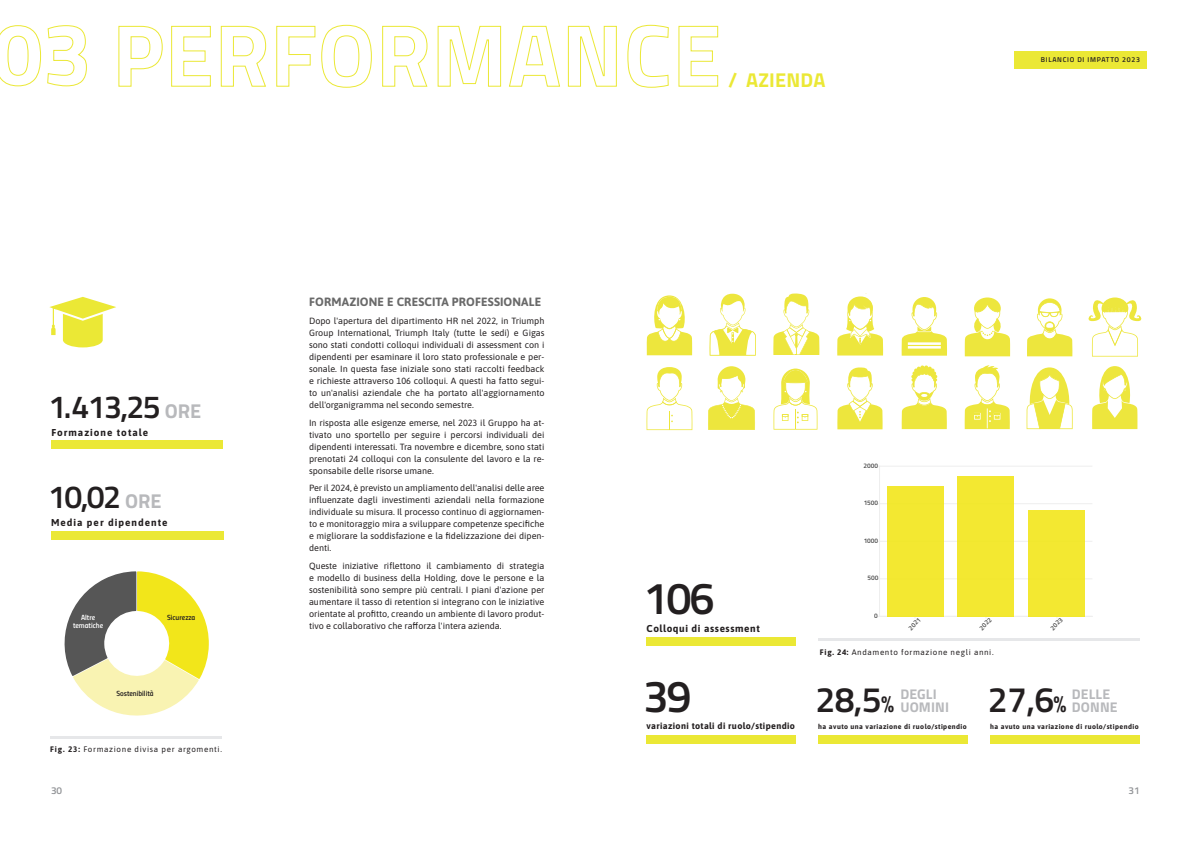
<style>
.page{position:relative;width:1191px;height:842px;background:#fff}
.page>*{position:absolute;margin:0;border:0;box-sizing:border-box;transform-origin:0 0}
.H1_number{font:600 45px "Titillium Web";color:#231f20}
.H1_number-2{font:600 35.5px "Titillium Web";color:#231f20}
.H1_number-3{font:600 32px "Titillium Web";letter-spacing:-.05em;color:#231f20}
.t1{font:700 20px "Titillium Web";letter-spacing:.01em;color:#ebe835}
.H1_number-4{font:700 14px "Titillium Web";letter-spacing:.01em;color:#b8b9bc}
.titoletto{font:700 12px "Asap";letter-spacing:.01em;color:#696969}
.t2{font:700 10px "Asap";letter-spacing:.1em;color:#231f20}
.t3{font:700 10px "Asap";letter-spacing:.06em;color:#231f20}
.t4{font:600 10px "Titillium Web";color:#939598}
.Body_Text_Left{font:9px/12px "Asap";color:#231f20;text-align:justify}
.t5{font:700 9px "Asap";letter-spacing:.04em;color:#231f20}
.H3_Kerning_200{font:8px "Asap";letter-spacing:.08em;color:#231f20}
.Body_Text_Left-2{font:7.5px "Titillium Semibold Upright";color:#231f20}
.Body_Text_Left-3{font:7.5px/8px "Titillium Semibold Upright";color:#fff;text-align:center}
.t6{font:700 7px "Asap";letter-spacing:.06em;color:#231f20}
.t7{font:600 7px "Titillium Web";letter-spacing:.1em;color:#231f20}
.t8{font:6.6px "Titillium Semibold Upright";color:#4a4a4a}
.s1{font-weight:700;font-size:20px;color:#b8b9bc}
.s2{font-weight:700}
.s3{font-size:23.3px}
</style>
<div class="page">
<div style="left:1014px;top:51px;width:132px;height:18px;background:#ebe835"></div>
<svg style="left:0;top:25px;width:87px;height:62px"></svg>
<svg style="left:118px;top:25px;width:45px;height:62px"></svg>
<svg style="left:171px;top:25px;width:40px;height:62px"></svg>
<svg style="left:220px;top:25px;width:47px;height:62px"></svg>
<svg style="left:276px;top:24px;width:96px;height:64px"></svg>
<svg style="left:382px;top:25px;width:46px;height:62px"></svg>
<svg style="left:437px;top:25px;width:64px;height:62px"></svg>
<svg style="left:509px;top:25px;width:51px;height:62px"></svg>
<svg style="left:567px;top:25px;width:50px;height:62px"></svg>
<svg style="left:627px;top:24px;width:42px;height:64px"></svg>
<svg style="left:678px;top:25px;width:40px;height:62px"></svg>
<div style="left:51px;top:531px;width:172px;height:9px;background:#ebe835"></div>
<div style="left:646px;top:735px;width:150px;height:8px;background:#ebe835"></div>
<div style="left:818px;top:735px;width:150px;height:8px;background:#ebe835"></div>
<div style="left:990px;top:735px;width:149px;height:8px;background:#ebe835"></div>
<div style="left:51px;top:441px;width:172px;height:8px;background:#ebe835"></div>
<svg style="left:49px;top:297px;width:67px;height:50px"></svg>
<div style="left:646px;top:637px;width:150px;height:9px;background:#ebe835"></div>
<hr style="left:50px;top:736px;width:172px;height:3px;background:#e6e7e9">
<svg style="left:64px;top:571px;width:145px;height:145px"></svg>
<svg style="left:646px;top:295px;width:47px;height:60px"></svg>
<svg style="left:1026px;top:367px;width:47px;height:62px"></svg>
<svg style="left:1088px;top:297px;width:54px;height:60px"></svg>
<svg style="left:1092px;top:366px;width:46px;height:63px"></svg>
<svg style="left:837px;top:367px;width:45px;height:62px"></svg>
<svg style="left:901px;top:297px;width:46px;height:59px"></svg>
<svg style="left:1027px;top:298px;width:45px;height:58px"></svg>
<svg style="left:646px;top:367px;width:46px;height:63px"></svg>
<svg style="left:964px;top:365px;width:46px;height:64px"></svg>
<svg style="left:901px;top:365px;width:46px;height:64px"></svg>
<svg style="left:709px;top:294px;width:47px;height:61px"></svg>
<svg style="left:773px;top:293px;width:46px;height:62px"></svg>
<svg style="left:837px;top:296px;width:46px;height:59px"></svg>
<svg style="left:708px;top:366px;width:47px;height:64px"></svg>
<svg style="left:773px;top:369px;width:44px;height:61px"></svg>
<svg style="left:964px;top:297px;width:46px;height:59px"></svg>
<hr style="left:879px;top:579px;width:213px;height:1px;background:#eee">
<hr style="left:879px;top:541px;width:213px;height:1px;background:#eee">
<hr style="left:879px;top:503px;width:213px;height:1px;background:#eee">
<hr style="left:879px;top:466px;width:213px;height:1px;background:#eee">
<hr style="left:879px;top:616px;width:213px;height:1px;background:#eee">
<hr style="left:879px;top:466px;width:1px;height:150px;background:#eee">
<div style="left:886px;top:486px;width:57px;height:130px;background:#f3e831"></div>
<div style="left:957px;top:476px;width:57px;height:140px;background:#f3e831"></div>
<div style="left:1028px;top:510px;width:57px;height:106px;background:#f3e831"></div>
<hr style="left:818px;top:638px;width:322px;height:3px;background:#e6e7e9">
<p class="H1_number-3" style="left:48px;top:382px;width:154px">1.413,25 <span class="s1">ORE</span></p>
<h3 class="t2" style="left:51px;top:425px;width:98px">Formazione totale</h3>
<p class="H1_number-3" style="left:48px;top:473px;width:115px">10,02 <span class="s1">ORE</span></p>
<h3 class="t2" style="left:51px;top:515px;width:118px">Media per dipendente</h3>
<p class="Body_Text_Left-3" style="left:73px;top:613px;width:32px">Altre tematiche</p>
<p class="Body_Text_Left-2" style="left:167px;top:612px;width:30px">Sicurezza</p>
<p class="Body_Text_Left-2" style="left:116px;top:688px;width:39px">Sostenibilità</p>
<p class="H3_Kerning_200" style="left:50px;top:743px;width:173px"><span class="s2">Fig. 23:</span> Formazione divisa per argomenti.</p>
<p class="titoletto" style="left:309px;top:293px;width:234px">FORMAZIONE E CRESCITA PROFESSIONALE</p>
<p class="Body_Text_Left" style="left:309px;top:314px;width:237px">Dopo l'apertura del dipartimento HR nel 2022, in Triumph Group International, Triumph Italy (tutte le sedi) e Gigas sono stati condotti colloqui individuali di assessment con i dipendenti per esaminare il loro stato professionale e per&shy;sonale. In questa fase iniziale sono stati raccolti feedback e richieste attraverso 106 colloqui. A questi ha fatto segui&shy;to un'analisi aziendale che ha portato all'aggiornamento dell'organigramma nel secondo semestre.</p>
<p class="Body_Text_Left" style="left:309px;top:416px;width:237px">In risposta alle esigenze emerse, nel 2023 il Gruppo ha at&shy;tivato uno sportello per seguire i percorsi individuali dei dipendenti interessati. Tra novembre e dicembre, sono stati prenotati 24 colloqui con la consulente del lavoro e la re&shy;sponsabile delle risorse umane.</p>
<p class="Body_Text_Left" style="left:309px;top:482px;width:237px">Per il 2024, è previsto un ampliamento dell'analisi delle aree influenzate dagli investimenti aziendali nella formazione individuale su misura. Il processo continuo di aggiornamen&shy;to e monitoraggio mira a sviluppare competenze specifiche e migliorare la soddisfazione e la fidelizzazione dei dipen&shy;denti.</p>
<p class="Body_Text_Left" style="left:309px;top:559px;width:237px">Queste iniziative riflettono il cambiamento di strategia e modello di business della Holding, dove le persone e la sostenibilità sono sempre più centrali. I piani d'azione per aumentare il tasso di retention si integrano con le iniziative orientate al profitto, creando un ambiente di lavoro produt&shy;tivo e collaborativo che rafforza l'intera azienda.</p>
<h3 class="t1" style="left:728px;top:65px;width:99px">/ AZIENDA</h3>
<p class="t7" style="left:1040px;top:54px;width:101px">BILANCIO DI IMPATTO 2023</p>
<p class="H1_number" style="left:643px;top:565px;width:73px">106</p>
<h3 class="t3" style="left:646px;top:622px;width:115px">Colloqui di assessment</h3>
<p class="t8" style="left:863px;top:460px;width:16px">2000</p>
<p class="t8" style="left:863px;top:498px;width:16px">1500</p>
<p class="t8" style="left:863px;top:535px;width:16px">1000</p>
<p class="t8" style="left:867px;top:573px;width:13px">500</p>
<p class="t8" style="left:874px;top:610px;width:5px">0</p>
<p class="t8" style="left:906px;top:625px;width:16px;rotate:-45deg">2021</p>
<p class="t8" style="left:976px;top:625px;width:16px;rotate:-45deg">2022</p>
<p class="t8" style="left:1047px;top:625px;width:16px;rotate:-45deg">2023</p>
<p class="H1_number" style="left:643px;top:662px;width:50px">39</p>
<h3 class="t5" style="left:646px;top:719px;width:150px">variazioni totali di ruolo/stipendio</h3>
<p class="H3_Kerning_200" style="left:820px;top:647px;width:175px"><span class="s2">Fig. 24:</span> Andamento formazione negli anni.</p>
<p class="H1_number-2" style="left:815px;top:673px;width:80px">28,5<span class="s3">%</span></p>
<p class="H1_number-2" style="left:988px;top:673px;width:80px">27,6<span class="s3">%</span></p>
<h3 class="t6" style="left:818px;top:721px;width:150px">ha avuto una variazione di ruolo/stipendio</h3>
<h3 class="t6" style="left:990px;top:721px;width:150px">ha avuto una variazione di ruolo/stipendio</h3>
<p class="H1_number-4" style="left:1071px;top:683px;width:40px">DELLE</p>
<p class="H1_number-4" style="left:1071px;top:696px;width:47px">DONNE</p>
<p class="H1_number-4" style="left:900px;top:684px;width:38px">DEGLI</p>
<p class="H1_number-4" style="left:900px;top:697px;width:50px">UOMINI</p>
<p class="t4" style="left:51px;top:783px;width:13px">30</p>
<p class="t4" style="left:1128px;top:783px;width:13px">31</p>
</div>
